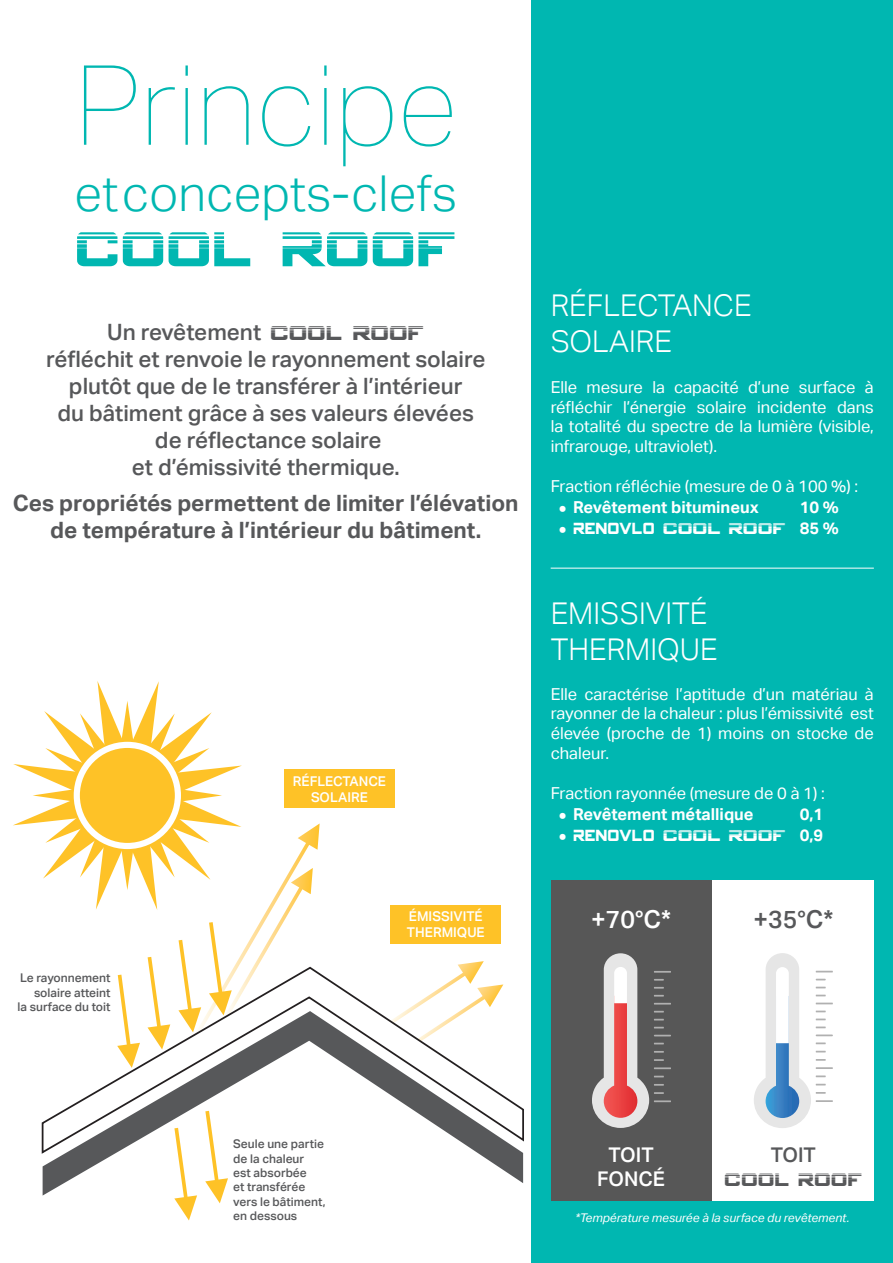
<style>
.page{position:relative;width:893px;height:1263px;background:#fff}
.page>*{position:absolute;margin:0;border:0;box-sizing:border-box;transform-origin:0 0}
.t1{font:100 111px "Aktiv Grotesk";color:#00b7b1}
.t2{font:55.5px "Spy Agency Halftone";color:#00b7b1}
.t3{font:300 49.5px "Aktiv Grotesk";color:#00b7b1}
.t4{font:300 30px/36px "Aktiv Grotesk";color:#fff}
.t5{font:500 24.75px "Aktiv Grotesk";color:#fff}
.t6{font:500 24.75px "Aktiv Grotesk";color:#57585a}
.t7{font:500 22.5px/27px "Aktiv Grotesk";color:#57585a;text-align:center}
.t8{font:700 22.5px/27px "Aktiv Grotesk";color:#57585a;text-align:center}
.t9{font:500 20.25px/24.3px "Aktiv Grotesk";color:#fff;text-align:center}
.t10{font:20.25px "Spy Agency Halftone";color:#57585a}
.t11{font:500 20.25px "Aktiv Grotesk";color:#57585a}
.t12{font:18px "Spy Agency Halftone";color:#fff}
.t13{font:16.5px/19.8px "Aktiv Grotesk";color:#fff;text-align:justify}
.t14{font:700 16.5px "Aktiv Grotesk";color:#fff}
.t15{font:500 13.5px/16.2px "Aktiv Grotesk";color:#fff;text-align:center}
.t16{font:500 12px/14.4px "Aktiv Grotesk";color:#57585a;text-align:right}
.t17{font:italic 12px "Aktiv Grotesk";color:#fff}
.s1{font-family:"Spy Agency Halftone";font-weight:400}
.s2{font-size:12px}
.s3{font-family:"Aktiv Grotesk";font-weight:700;font-size:12px}
.s4{font-family:"Spy Agency Condensed"}
.s5{font-family:"Aktiv Grotesk";font-weight:700;font-size:16.5px}
</style>
<div class="page">
<div style="left:531px;top:0;width:362px;height:1263px;background:#00b7b1"></div>
<svg style="left:458px;top:961px;width:26px;height:5px"></svg>
<svg style="left:13px;top:681px;width:146px;height:145px"></svg>
<svg style="left:174px;top:1195px;width:23px;height:25px"></svg>
<svg style="left:214px;top:1195px;width:9px;height:8px"></svg>
<svg style="left:33px;top:701px;width:287px;height:265px"></svg>
<svg style="left:43px;top:1155px;width:480px;height:40px"></svg>
<svg style="left:41px;top:966px;width:483px;height:189px"></svg>
<div style="left:284px;top:770px;width:111px;height:38px;background:#fec227"></div>
<div style="left:391px;top:905px;width:110px;height:38px;background:#fec227"></div>
<div style="left:551px;top:880px;width:161px;height:321px;background:#575757"></div>
<svg style="left:592px;top:953px;width:79px;height:175px"></svg>
<div style="left:712px;top:880px;width:162px;height:321px;background:#fff"></div>
<svg style="left:754px;top:953px;width:79px;height:175px"></svg>
<hr style="left:551px;top:568px;width:323px;height:1px;background:#fff">
<h1 class="t1" style="left:74px;top:44px;width:384px">Principe</h1>
<h3 class="t3" style="left:74px;top:165px;width:384px">et concepts-clefs</h3>
<h2 class="t2" style="left:74px;top:220px;width:384px">COOL ROOF</h2>
<h3 class="t7" style="left:46px;top:319px;width:441px">Un revêtement <span class="s1">COOL ROOF<br></span>réfléchit et renvoie le rayonnement solaire plutôt que de le transférer à l’intérieur<br>du bâtiment grâce à ses valeurs élevées de réflectance solaire<br>et d’émissivité thermique.</h3>
<h3 class="t8" style="left:13px;top:489px;width:507px">Ces propriétés permettent de limiter l’élévation de température à l’intérieur du bâtiment.</h3>
<p class="t16" style="left:18px;top:971px;width:94px">Le rayonnement solaire atteint<br>la surface du toit</p>
<p class="t15" style="left:293px;top:773px;width:95px">RÉFLECTANCE<br>SOLAIRE</p>
<p class="t15" style="left:407px;top:908px;width:79px;text-align:left">ÉMISSIVITÉ<br>THERMIQUE</p>
<h3 class="t4" style="left:551px;top:288px;width:203px">RÉFLECTANCE<br>SOLAIRE</h3>
<p class="t13" style="left:551px;top:377px;width:325px">Elle mesure la capacité d’une surface à réfléchir l’énergie solaire incidente dans la totalité du spectre de la lumière (visible, infrarouge, ultraviolet).</p>
<p class="t13" style="left:551px;top:476px;width:309px">Fraction réfléchie (mesure de 0 à 100 %) :</p>
<p class="t14" style="left:559px;top:497px;width:201px"><span class="s2">●</span> Revêtement bitumineux</p>
<p class="t14" style="left:800px;top:497px;width:41px">10 %</p>
<p class="t12" style="left:559px;top:519px;width:281px"><span class="s3">●</span> <span class="s4">RENOVLO</span> COOL ROOF <span class="s5">85 %</span></p>
<h3 class="t4" style="left:551px;top:596px;width:169px">EMISSIVITÉ<br>THERMIQUE</h3>
<p class="t13" style="left:551px;top:684px;width:325px">Elle caractérise l’aptitude d’un matériau à rayonner de la chaleur : plus l’émissivité est élevée (proche de 1) moins on stocke de chaleur.</p>
<p class="t13" style="left:551px;top:783px;width:276px">Fraction rayonnée (mesure de 0 à 1) :</p>
<p class="t14" style="left:559px;top:804px;width:196px"><span class="s2">●</span> Revêtement métallique</p>
<p class="t14" style="left:800px;top:804px;width:25px">0,1</p>
<p class="t12" style="left:559px;top:826px;width:266px"><span class="s3">●</span> <span class="s4">RENOVLO</span> COOL ROOF <span class="s5">0,9</span></p>
<h3 class="t5" style="left:591px;top:905px;width:81px">+70°C*</h3>
<h3 class="t6" style="left:753px;top:905px;width:81px">+35°C*</h3>
<p class="t16" style="left:233px;top:1137px;width:94px;text-align:left">Seule une partie de la chaleur<br>est absorbée<br>et transférée vers le bâtiment, en dessous</p>
<p class="t9" style="left:597px;top:1142px;width:69px">TOIT<br>FONCÉ</p>
<p class="t11" style="left:771px;top:1143px;width:47px">TOIT</p>
<p class="t10" style="left:724px;top:1169px;width:140px">COOL ROOF</p>
<p class="t17" style="left:575px;top:1210px;width:276px">*Température mesurée à la surface du revêtement.</p>
</div>
